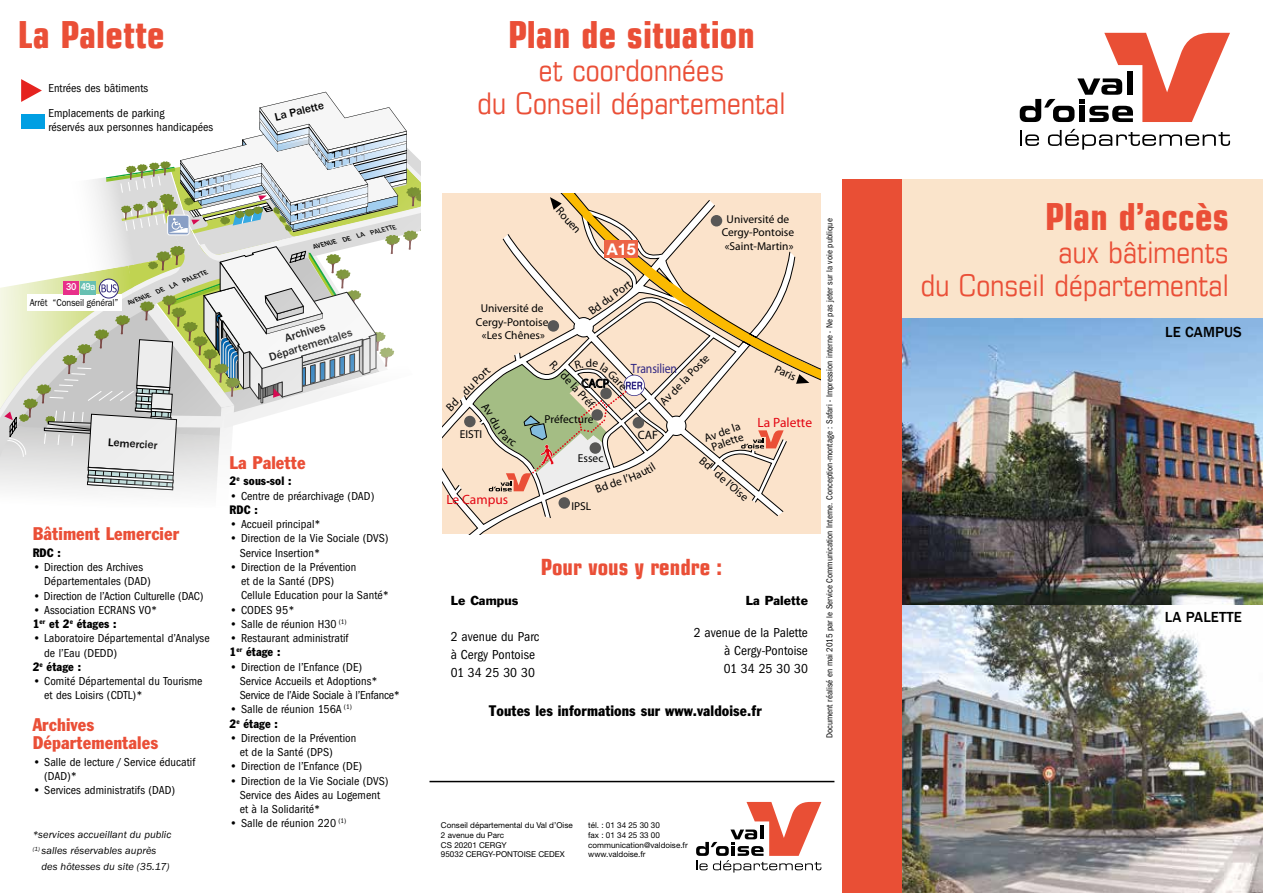
<style>
.page{position:relative;width:1263px;height:893px;background:#fff}
.page>*{position:absolute;margin:0;border:0;box-sizing:border-box;transform-origin:0 0}
.t1{font:700 condensed 37.5px "Eurostile LT";letter-spacing:.005em;color:#ea4f37}
.t2{font:condensed 30px/33px "Eurostile LT";letter-spacing:.005em;color:#ea4f37;text-align:right}
.t3{font:700 condensed 22.5px "Eurostile LT";letter-spacing:.005em;color:#ea4f37}
.t4{font:condensed 18px/18px "Franklin Gothic Classic";letter-spacing:.005em;color:#ea4f37}
.t5{font:700 16.2px "Helvetica Neue LT Std";color:#fff}
.t6{font:condensed 15px "Franklin Gothic Classic";letter-spacing:.005em;color:#000}
.t7{font:500 15px "Franklin Gothic";letter-spacing:.005em;color:#000}
.t8{font:condensed 13.5px/18px "Franklin Gothic";letter-spacing:.005em;color:#000}
.t9{font:13.5px "ITC Franklin Gothic Std Dm Cd";color:#e30613}
.t10{font:condensed 13.5px "ITC Franklin Gothic Std";letter-spacing:-.01em;color:#312783;scale:.9 1}
.t11{font:condensed 12.15px "ITC Franklin Gothic Std";color:#000}
.t12{font:condensed 12px/14.2px "Franklin Gothic";letter-spacing:.005em;color:#000}
.t13{font:condensed 12px "Franklin Gothic Classic";letter-spacing:.005em;color:#000}
.t14{font:12px "Franklin Gothic Classic Roman";letter-spacing:.005em;color:#000}
.t15{font:500 11.55px/13.8px "ITC Franklin Gothic Std";color:#000;text-align:center}
.t16{font:condensed 11.4px/13.2px "ITC Franklin Gothic Std";color:#000;text-align:center}
.t17{font:italic 10.5px/15.8px "Franklin Gothic";letter-spacing:.005em;color:#000}
.t18{font:500 10.35px "ITC Franklin Gothic Std";color:#fff;scale:.88 1}
.t19{font:10.05px "Franklin Gothic";letter-spacing:-.015em;color:#000;scale:.88 1}
.t20{font:condensed 9px "Franklin Gothic";letter-spacing:.005em;color:#000}
.t21{font:8.1px/9.8px "Helvetica Neue LT Std";color:#000}
.t22{font:italic 500 6.9px "ITC Franklin Gothic Std";color:#000}
</style>
<div class="page">
<div style="left:903px;top:179px;width:360px;height:158px;background:#fae4cb"></div>
<img style="left:901px;top:319px;width:362px;height:286px">
<img style="left:901px;top:605px;width:362px;height:288px">
<svg style="left:0;top:79px;width:421px;height:412px"></svg>
<svg style="left:442px;top:194px;width:379px;height:340px;background:#f5dec6"></svg>
<div style="left:464px;top:416px;width:12px;height:11px;background:#585756;border-radius:50%"></div>
<div style="left:558px;top:497px;width:12px;height:12px;background:#585756;border-radius:50%"></div>
<div style="left:604px;top:240px;width:33px;height:17px;background:#ec6446"></div>
<svg style="left:550px;top:197px;width:12px;height:13px"></svg>
<div style="left:711px;top:215px;width:11px;height:11px;background:#585756;border-radius:50%"></div>
<hr style="left:429px;top:781px;width:405px;height:1px;background:#000">
<div style="left:842px;top:179px;width:59px;height:714px;background:#e94f35"></div>
<svg style="left:1020px;top:130px;width:19px;height:16px"></svg>
<svg style="left:1048px;top:129px;width:182px;height:21px"></svg>
<svg style="left:1020px;top:33px;width:210px;height:89px"></svg>
<svg style="left:696px;top:802px;width:125px;height:71px"></svg>
<svg style="left:472px;top:252px;width:349px;height:244px;background:#e4d2b9"></svg>
<h1 class="t1" style="left:18px;top:12px;width:148px">La Palette</h1>
<p class="t12" style="left:48px;top:75px;width:117px;line-height:25.5px">Entrées des bâtiments<br>Emplacements de parking</p>
<p class="t12" style="left:48px;top:120px;width:166px">réservés aux personnes handicapées</p>
<p class="t15" style="left:273px;top:110px;width:52px;rotate:-14deg">La Palette</p>
<p class="t18" style="left:66px;top:281px;width:35px">30 49a</p>
<p class="t19" style="left:30px;top:297px;width:102px">Arrêt “Conseil général”</p>
<p class="t22" style="left:127px;top:300px;width:87px;rotate:-22deg">AVENUE DE LA PALETTE</p>
<p class="t22" style="left:313px;top:243px;width:87px;rotate:-14deg">AVENUE DE LA PALETTE</p>
<p class="t15" style="left:263px;top:338px;width:88px;rotate:-17deg">Archives<br>Départementales</p>
<p class="t15" style="left:108px;top:435px;width:51px;rotate:4deg">Lemercier</p>
<h3 class="t4" style="left:33px;top:524px;width:148px">Bâtiment Lemercier</h3>
<p class="t13" style="left:33px;top:545px;width:30px">RDC :</p>
<p class="t12" style="left:44px;top:560px;width:108px;text-indent:-11px">• Direction des Archives<br>Départementales (DAD)</p>
<p class="t12" style="left:33px;top:589px;width:172px">• Direction de l’Action Culturelle (DAC)</p>
<p class="t12" style="left:33px;top:603px;width:126px">• Association ECRANS VO*</p>
<p class="t13" style="left:33px;top:616px;width:85px">1<sup>er</sup> et 2<sup>e</sup> étages :</p>
<p class="t12" style="left:44px;top:631px;width:167px;text-indent:-11px">• Laboratoire Départemental d’Analyse de l’Eau (DEDD)</p>
<p class="t13" style="left:33px;top:659px;width:50px">2<sup>e</sup> étage :</p>
<p class="t12" style="left:44px;top:674px;width:160px;text-indent:-11px">• Comité Départemental du Tourisme et des Loisirs (CDTL)*</p>
<h3 class="t4" style="left:33px;top:715px;width:127px">Archives<br>Départementales</h3>
<p class="t12" style="left:44px;top:755px;width:153px;text-indent:-11px">• Salle de lecture / Service éducatif (DAD)*</p>
<p class="t12" style="left:33px;top:783px;width:144px">• Services administratifs (DAD)</p>
<p class="t17" style="left:33px;top:827px;width:140px">*services accueillant du public <sup>(1)</sup> salles réservables auprès</p>
<p class="t17" style="left:42px;top:859px;width:129px">des hôtesses du site (35.17)</p>
<h3 class="t4" style="left:230px;top:453px;width:77px">La Palette</h3>
<p class="t13" style="left:230px;top:473px;width:63px">2<sup>e</sup> sous-sol :</p>
<p class="t12" style="left:230px;top:489px;width:146px">• Centre de préarchivage (DAD)</p>
<p class="t13" style="left:230px;top:502px;width:30px">RDC :</p>
<p class="t12" style="left:230px;top:517px;width:93px">• Accueil principal*</p>
<p class="t12" style="left:240px;top:531px;width:150px;text-indent:-10px">• Direction de la Vie Sociale (DVS)<br>Service Insertion*</p>
<p class="t12" style="left:241px;top:560px;width:149px;text-indent:-11px">• Direction de la Prévention<br>et de la Santé (DPS)<br>Cellule Education pour la Santé*</p>
<p class="t12" style="left:230px;top:603px;width:66px">• CODES 95*</p>
<p class="t12" style="left:230px;top:617px;width:119px">• Salle de réunion H30 <sup>(1)</sup></p>
<p class="t12" style="left:230px;top:631px;width:120px">• Restaurant administratif</p>
<p class="t13" style="left:230px;top:644px;width:52px">1<sup>er</sup> étage :</p>
<p class="t12" style="left:240px;top:660px;width:162px;text-indent:-10px">• Direction de l’Enfance (DE)<br>Service Accueils et Adoptions*<br>Service de l’Aide Sociale à l’Enfance*</p>
<p class="t12" style="left:230px;top:702px;width:124px">• Salle de réunion 156A <sup>(1)</sup></p>
<p class="t13" style="left:230px;top:715px;width:50px">2<sup>e</sup> étage :</p>
<p class="t12" style="left:240px;top:731px;width:118px;text-indent:-10px">• Direction de la Prévention et de la Santé (DPS)</p>
<p class="t12" style="left:230px;top:759px;width:134px">• Direction de l’Enfance (DE)</p>
<p class="t12" style="left:240px;top:774px;width:150px;text-indent:-10px">• Direction de la Vie Sociale (DVS)<br>Service des Aides au Logement et à la Solidarité*</p>
<p class="t12" style="left:230px;top:816px;width:118px">• Salle de réunion 220 <sup>(1)</sup></p>
<h1 class="t1" style="left:508px;top:12px;width:248px">Plan de situation</h1>
<h2 class="t2" style="left:478px;top:54px;width:309px;text-align:center">et coordonnées<br>du Conseil départemental</h2>
<p class="t16" style="left:563px;top:204px;width:32px;rotate:48deg">Rouen</p>
<h3 class="t5" style="left:607px;top:239px;width:31px">A15</h3>
<p class="t16" style="left:722px;top:213px;width:74px">Université de<br>Cergy-Pontoise «Saint-Martin»</p>
<p class="t16" style="left:586px;top:307px;width:52px;rotate:-36deg">Bd du Port</p>
<p class="t16" style="left:476px;top:302px;width:74px">Université de<br>Cergy-Pontoise «Les Chênes»</p>
<p class="t16" style="left:443px;top:405px;width:59px;rotate:-46deg">Bd du Port</p>
<p class="t16" style="left:657px;top:399px;width:68px;rotate:-46deg">Av de la Poste</p>
<p class="t16" style="left:703px;top:433px;width:39px;line-height:10.8px;rotate:-19deg">Av de la<br>Palette</p>
<p class="t16" style="left:706px;top:454px;width:62px;rotate:41deg">Bd de l’Oise</p>
<p class="t16" style="left:556px;top:358px;width:63px;rotate:46deg">R. de la Préf.</p>
<p class="t10" style="left:631px;top:360px;width:53px">Transilien</p>
<p class="t16" style="left:615px;top:368px;width:24px;rotate:46deg">Gare</p>
<p class="t16" style="left:545px;top:413px;width:50px">Préfecture</p>
<p class="t16" style="left:460px;top:427px;width:24px">EISTI</p>
<p class="t11" style="left:638px;top:427px;width:22px">CAF</p>
<p class="t16" style="left:578px;top:451px;width:27px">Essec</p>
<p class="t9" style="left:446px;top:491px;width:63px">Le Campus</p>
<p class="t16" style="left:571px;top:499px;width:21px">IPSL</p>
<p class="t16" style="left:778px;top:362px;width:24px;rotate:25deg">Paris</p>
<p class="t9" style="left:757px;top:415px;width:56px">La Palette</p>
<h3 class="t3" style="left:541px;top:554px;width:183px">Pour vous y rendre :</h3>
<p class="t14" style="left:451px;top:594px;width:69px">Le Campus</p>
<p class="t8" style="left:451px;top:628px;width:90px">2 avenue du Parc à Cergy Pontoise<br>01 34 25 30 30</p>
<p class="t6" style="left:489px;top:701px;width:274px">Toutes les informations sur www.valdoise.fr</p>
<p class="t14" style="left:746px;top:594px;width:64px">La Palette</p>
<p class="t8" style="left:724px;top:624px;width:86px;text-align:justify;text-indent:-30px">2 avenue de la Palette à Cergy-Pontoise 01 34 25 30 30</p>
<p class="t20" style="left:824px;top:738px;width:521px;rotate:-90deg">Document réalisé en mai 2015 par le Service Communication Interne. Conception-montage : Safari - Impression interne - Ne pas jeter sur la voie publique</p>
<p class="t21" style="left:441px;top:820px;width:133px">Conseil départemental du Val d’Oise<br>2 avenue du Parc<br>CS 20201 CERGY<br>95032 CERGY-PONTOISE CEDEX</p>
<p class="t21" style="left:588px;top:820px;width:101px">tél. : 01 34 25 30 30<br>fax : 01 34 25 33 00 communication@valdoise.fr www.valdoise.fr</p>
<h1 class="t1" style="left:1045px;top:194px;width:185px">Plan d’accès</h1>
<h2 class="t2" style="left:921px;top:235px;width:309px">aux bâtiments<br>du Conseil départemental</h2>
<p class="t7" style="left:1165px;top:323px;width:78px">LE CAMPUS</p>
<p class="t7" style="left:1165px;top:608px;width:78px">LA PALETTE</p>
</div>
